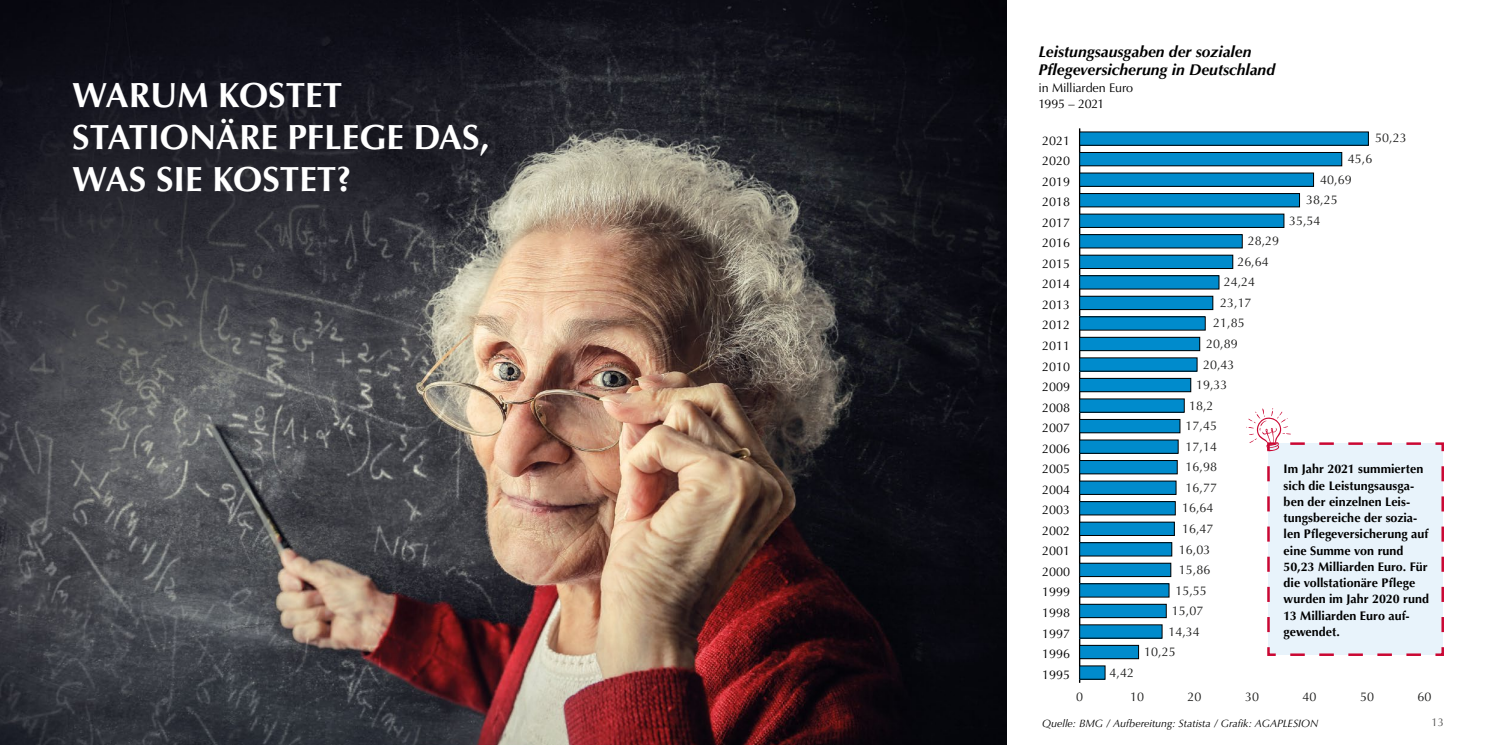
<style>
.page{position:relative;width:1489px;height:745px;background:#fff}
.page>*{position:absolute;margin:0;border:0;box-sizing:border-box;transform-origin:0 0}
.t1{font:700 35px/42px "Optima LT Pro";color:#fff}
.t2{font:italic 700 15.62px/18.8px "Optima LT Pro";color:#000}
.t3{font:12.62px "Optima LT Pro";color:#1d1d1c}
.t4{font:12.62px "Optima LT Pro";color:#000}
.t5{font:700 12.5px/16.2px "Optima LT Pro";color:#000}
.t6{font:12.5px "Optima LT Pro";letter-spacing:-.025em;color:#000}
.t7{font:11.25px "Optima LT Pro";color:#575756}
.t8{font:italic 10.62px "Optima LT Pro";color:#000}
</style>
<div class="page">
<img style="left:0;top:0;width:1006px;height:744px">
<hr style="left:1078px;top:128px;width:2px;height:554px;background:#000">
<div style="left:1079px;top:132px;width:289px;height:13px;background:#008bcc"></div>
<div style="left:1079px;top:152px;width:262px;height:14px;background:#008bcc"></div>
<div style="left:1079px;top:152px;width:262px;height:14px;border:1px solid #000"></div>
<div style="left:1079px;top:173px;width:234px;height:13px;background:#008bcc"></div>
<div style="left:1079px;top:193px;width:220px;height:14px;background:#008bcc"></div>
<div style="left:1079px;top:193px;width:220px;height:14px;border:1px solid #000"></div>
<div style="left:1079px;top:214px;width:204px;height:13px;background:#008bcc"></div>
<div style="left:1079px;top:213px;width:205px;height:15px;border:1px solid #000"></div>
<div style="left:1079px;top:234px;width:163px;height:14px;background:#008bcc"></div>
<div style="left:1079px;top:234px;width:163px;height:14px;border:1px solid #000"></div>
<div style="left:1079px;top:255px;width:153px;height:13px;background:#008bcc"></div>
<div style="left:1079px;top:255px;width:153px;height:14px;border:1px solid #000"></div>
<div style="left:1079px;top:275px;width:139px;height:14px;background:#008bcc"></div>
<div style="left:1079px;top:275px;width:140px;height:14px;border:1px solid #000"></div>
<div style="left:1079px;top:296px;width:133px;height:13px;background:#008bcc"></div>
<div style="left:1079px;top:296px;width:134px;height:14px;border:1px solid #000"></div>
<div style="left:1079px;top:316px;width:126px;height:14px;background:#008bcc"></div>
<div style="left:1079px;top:316px;width:126px;height:14px;border:1px solid #000"></div>
<div style="left:1079px;top:337px;width:120px;height:13px;background:#008bcc"></div>
<div style="left:1079px;top:337px;width:120px;height:14px;border:1px solid #000"></div>
<div style="left:1079px;top:357px;width:117px;height:14px;background:#008bcc"></div>
<div style="left:1079px;top:378px;width:111px;height:13px;background:#008bcc"></div>
<div style="left:1079px;top:378px;width:111px;height:14px;border:1px solid #000"></div>
<div style="left:1079px;top:398px;width:105px;height:14px;background:#008bcc"></div>
<div style="left:1079px;top:419px;width:100px;height:13px;background:#008bcc"></div>
<div style="left:1079px;top:419px;width:101px;height:14px;border:1px solid #000"></div>
<div style="left:1079px;top:439px;width:99px;height:14px;background:#008bcc"></div>
<div style="left:1079px;top:460px;width:98px;height:13px;background:#008bcc"></div>
<div style="left:1079px;top:460px;width:98px;height:14px;border:1px solid #000"></div>
<div style="left:1079px;top:480px;width:96px;height:14px;background:#008bcc"></div>
<div style="left:1079px;top:501px;width:96px;height:13px;background:#008bcc"></div>
<div style="left:1079px;top:501px;width:96px;height:14px;border:1px solid #000"></div>
<div style="left:1079px;top:522px;width:95px;height:13px;background:#008bcc"></div>
<div style="left:1079px;top:542px;width:92px;height:13px;background:#008bcc"></div>
<div style="left:1079px;top:542px;width:93px;height:14px;border:1px solid #000"></div>
<div style="left:1079px;top:563px;width:91px;height:13px;background:#008bcc"></div>
<div style="left:1079px;top:562px;width:92px;height:14px;border:1px solid #000"></div>
<div style="left:1079px;top:583px;width:89px;height:13px;background:#008bcc"></div>
<div style="left:1079px;top:583px;width:90px;height:14px;border:1px solid #000"></div>
<div style="left:1079px;top:604px;width:87px;height:13px;background:#008bcc"></div>
<div style="left:1079px;top:603px;width:87px;height:14px;border:1px solid #000"></div>
<div style="left:1079px;top:624px;width:82px;height:13px;background:#008bcc"></div>
<div style="left:1079px;top:645px;width:59px;height:13px;background:#008bcc"></div>
<div style="left:1079px;top:644px;width:59px;height:14px;border:1px solid #000"></div>
<div style="left:1079px;top:665px;width:25px;height:13px;background:#008bcc"></div>
<svg style="left:1246px;top:408px;width:198px;height:248px"></svg>
<h1 class="t1" style="left:72px;top:74px;width:271px">WARUM KOSTET</h1>
<h1 class="t1" style="left:72px;top:116px;width:418px">STATIONÄRE PFLEGE DAS,<br>WAS SIE KOSTET?</h1>
<p class="t2" style="left:1038px;top:42px;width:238px">Leistungsausgaben der sozialen<br>Pflegeversicherung in Deutschland</p>
<p class="t6" style="left:1038px;top:79px;width:96px">in Milliarden Euro</p>
<p class="t6" style="left:1038px;top:96px;width:67px">1995 – 2021</p>
<p class="t4" style="left:1042px;top:132px;width:29px">2021</p>
<p class="t3" style="left:1374px;top:130px;width:33px">50,23</p>
<p class="t3" style="left:1347px;top:151px;width:26px">45,6</p>
<p class="t3" style="left:1320px;top:171px;width:33px">40,69</p>
<p class="t3" style="left:1306px;top:192px;width:33px">38,25</p>
<p class="t3" style="left:1288px;top:212px;width:33px">35,54</p>
<p class="t3" style="left:1247px;top:233px;width:33px">28,29</p>
<p class="t3" style="left:1237px;top:253px;width:33px">26,64</p>
<p class="t3" style="left:1223px;top:274px;width:33px">24,24</p>
<p class="t3" style="left:1220px;top:294px;width:33px">23,17</p>
<p class="t3" style="left:1213px;top:315px;width:33px">21,85</p>
<p class="t3" style="left:1206px;top:335px;width:33px">20,89</p>
<p class="t3" style="left:1202px;top:356px;width:33px">20,43</p>
<p class="t3" style="left:1195px;top:376px;width:33px">19,33</p>
<p class="t3" style="left:1188px;top:397px;width:26px">18,2</p>
<p class="t3" style="left:1185px;top:418px;width:33px">17,45</p>
<p class="t3" style="left:1185px;top:438px;width:33px">17,14</p>
<p class="t3" style="left:1185px;top:459px;width:33px">16,98</p>
<p class="t3" style="left:1185px;top:479px;width:33px">16,77</p>
<p class="t3" style="left:1181px;top:500px;width:33px">16,64</p>
<p class="t3" style="left:1181px;top:520px;width:33px">16,47</p>
<p class="t3" style="left:1178px;top:541px;width:33px">16,03</p>
<p class="t3" style="left:1178px;top:561px;width:33px">15,86</p>
<p class="t3" style="left:1175px;top:582px;width:33px">15,55</p>
<p class="t3" style="left:1171px;top:602px;width:33px">15,07</p>
<p class="t3" style="left:1168px;top:623px;width:33px">14,34</p>
<p class="t3" style="left:1144px;top:643px;width:33px">10,25</p>
<p class="t3" style="left:1109px;top:664px;width:26px">4,42</p>
<p class="t4" style="left:1042px;top:153px;width:29px">2020</p>
<p class="t4" style="left:1042px;top:173px;width:29px">2019</p>
<p class="t4" style="left:1042px;top:194px;width:29px">2018</p>
<p class="t4" style="left:1042px;top:214px;width:29px">2017</p>
<p class="t4" style="left:1042px;top:235px;width:29px">2016</p>
<p class="t4" style="left:1042px;top:255px;width:29px">2015</p>
<p class="t4" style="left:1042px;top:276px;width:29px">2014</p>
<p class="t4" style="left:1042px;top:296px;width:29px">2013</p>
<p class="t4" style="left:1042px;top:317px;width:29px">2012</p>
<p class="t4" style="left:1042px;top:337px;width:29px">2011</p>
<p class="t4" style="left:1042px;top:358px;width:29px">2010</p>
<p class="t4" style="left:1042px;top:378px;width:29px">2009</p>
<p class="t4" style="left:1042px;top:399px;width:29px">2008</p>
<p class="t4" style="left:1042px;top:419px;width:29px">2007</p>
<p class="t4" style="left:1042px;top:440px;width:29px">2006</p>
<p class="t5" style="left:1283px;top:460px;width:147px">Im Jahr 2021 summierten sich die Leistungsausga&shy;ben der einzelnen Leis&shy;tungsbereiche der sozia&shy;len Pflegeversicherung auf eine Summe von rund<br>50,23 Milliarden Euro. Für die vollstationäre Pflege wurden im Jahr 2020 rund<br>13 Milliarden Euro auf&shy;gewendet.</p>
<p class="t4" style="left:1042px;top:460px;width:29px">2005</p>
<p class="t4" style="left:1042px;top:481px;width:29px">2004</p>
<p class="t4" style="left:1042px;top:502px;width:29px">2003</p>
<p class="t4" style="left:1042px;top:522px;width:29px">2002</p>
<p class="t4" style="left:1042px;top:543px;width:29px">2001</p>
<p class="t4" style="left:1042px;top:563px;width:29px">2000</p>
<p class="t4" style="left:1042px;top:584px;width:29px">1999</p>
<p class="t4" style="left:1042px;top:604px;width:29px">1998</p>
<p class="t4" style="left:1042px;top:625px;width:29px">1997</p>
<p class="t4" style="left:1042px;top:645px;width:29px">1996</p>
<p class="t4" style="left:1042px;top:666px;width:29px">1995</p>
<p class="t3" style="left:1076px;top:688px;width:8px">0</p>
<p class="t3" style="left:1130px;top:688px;width:15px">10</p>
<p class="t3" style="left:1187px;top:688px;width:15px">20</p>
<p class="t3" style="left:1244px;top:688px;width:15px">30</p>
<p class="t3" style="left:1302px;top:688px;width:15px">40</p>
<p class="t3" style="left:1359px;top:688px;width:15px">50</p>
<p class="t3" style="left:1417px;top:688px;width:15px">60</p>
<p class="t8" style="left:1042px;top:716px;width:277px">Quelle: BMG / Aufbereitung: Statista / Grafik: AGAPLESION</p>
<p class="t7" style="left:1431px;top:714px;width:14px">13</p>
</div>
